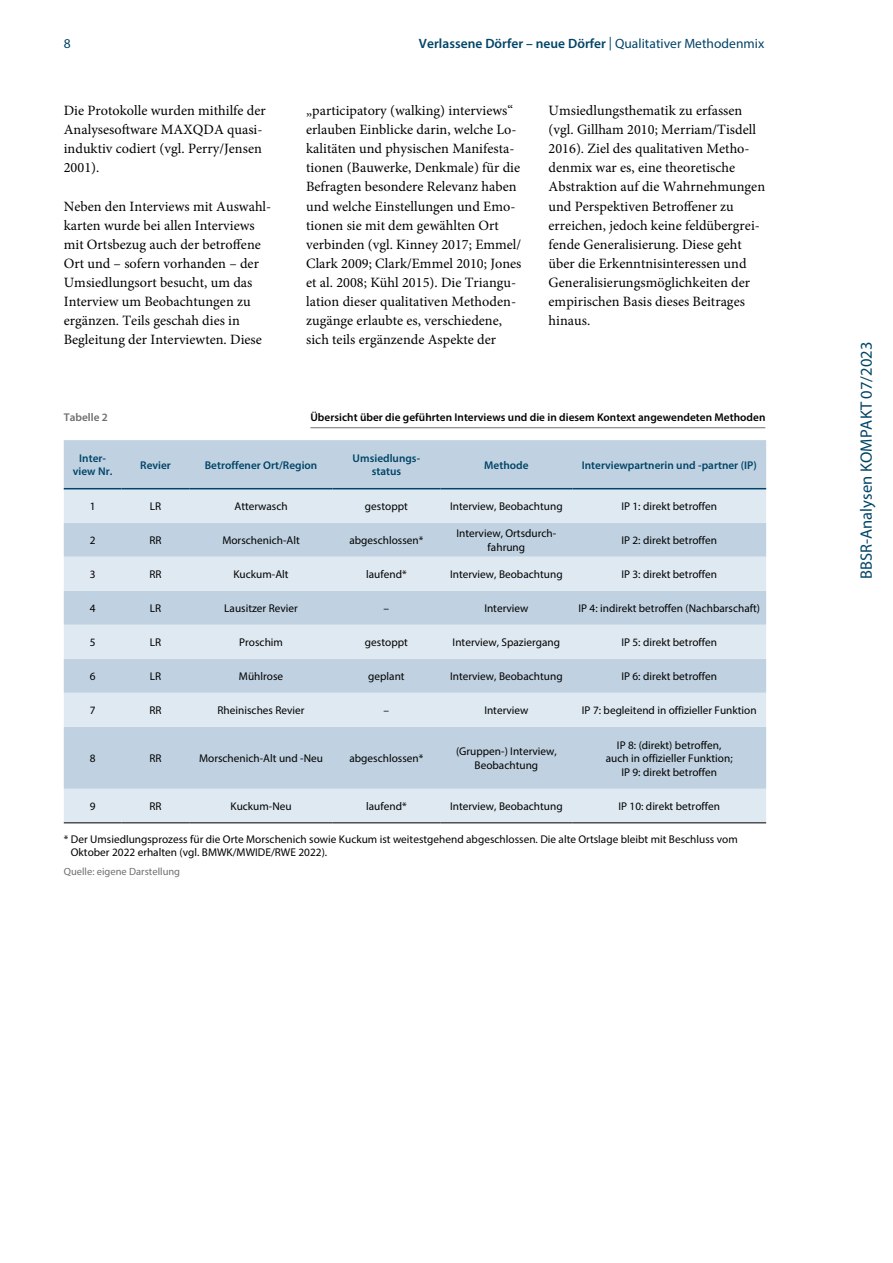
<style>
.page{position:relative;width:893px;height:1263px;background:#fff}
.page>*{position:absolute;margin:0;border:0;box-sizing:border-box;transform-origin:0 0}
.t1{font:16.5px "Myriad Pro";letter-spacing:.005em;color:#004467}
.fliesstext_P{font:14.25px/19.2px "Minion Pro";color:#000}
.t2{font:600 13.5px "Myriad Pro";letter-spacing:.005em;color:#004467}
.t3{font:13.5px "Myriad Pro";color:#004467}
.tabellen_text_P{font:11.25px/13.5px "Myriad Pro";color:#000;text-align:center}
.tabellen_ueberschrift_P{font:600 11.25px/13.5px "Myriad Pro";color:#004467;text-align:center}
.t4{font:600 11.25px "Myriad Pro";letter-spacing:.005em;color:#000}
.t5{font:600 11.25px "Myriad Pro";color:#706f6f}
.quelle_P{font:10.5px "Myriad Pro";color:#706f6f}
.s1{font-weight:400}
</style>
<div class="page">
<hr style="left:310px;top:427px;width:455px;height:1px;background:#706f6f">
<div style="left:64px;top:440px;width:702px;height:49px;background:#c0d2e1"></div>
<svg style="left:64px;top:489px;width:702px;height:334px;fill:#dfe9f1"></svg>
<hr style="left:64px;top:488px;width:57px;height:1px;background:#004467">
<hr style="left:122px;top:488px;width:68px;height:1px;background:#004467">
<hr style="left:190px;top:488px;width:142px;height:1px;background:#004467">
<hr style="left:332px;top:488px;width:108px;height:1px;background:#004467">
<hr style="left:440px;top:488px;width:132px;height:1px;background:#004467">
<hr style="left:572px;top:488px;width:194px;height:1px;background:#004467">
<hr style="left:64px;top:822px;width:57px;height:1px;background:#000">
<hr style="left:122px;top:822px;width:68px;height:1px;background:#000">
<hr style="left:190px;top:822px;width:142px;height:1px;background:#000">
<hr style="left:332px;top:822px;width:108px;height:1px;background:#000">
<hr style="left:440px;top:822px;width:132px;height:1px;background:#000">
<hr style="left:572px;top:822px;width:194px;height:1px;background:#000">
<p class="t3" style="left:64px;top:36px;width:8px">8</p>
<p class="t2" style="left:419px;top:35px;width:347px">Verlassene Dörfer – neue Dörfer <span class="s1">| Qualitativer Methodenmix</span></p>
<p class="fliesstext_P" style="left:64px;top:101px;width:204px">Die Protokolle wurden mithilfe der<br>Analysesoftware MAXQDA quasi&shy;induktiv codiert (vgl. Perry/Jensen<br>2001).</p>
<p class="fliesstext_P" style="left:64px;top:196px;width:209px">Neben den Interviews mit Auswahl&shy;karten wurde bei allen Interviews mit Ortsbezug auch der betroffene Ort und – sofern vorhanden – der Umsiedlungsort besucht, um das Interview um Beobachtungen zu ergänzen. Teils geschah dies in Begleitung der Interviewten. Diese</p>
<p class="fliesstext_P" style="left:306px;top:101px;width:217px">„participatory (walking) interviews“ erlauben Einblicke darin, welche Lo&shy;kalitäten und physischen Manifesta&shy;tionen (Bauwerke, Denkmale) für die Befragten besondere Relevanz haben und welche Einstellungen und Emo&shy;tionen sie mit dem gewählten Ort verbinden (vgl. Kinney 2017; Emmel/ Clark 2009; Clark/Emmel 2010; Jones et al. 2008; Kühl 2015). Die Triangu&shy;lation dieser qualitativen Methoden&shy;zugänge erlaubte es, verschiedene, sich teils ergänzende Aspekte der</p>
<p class="fliesstext_P" style="left:549px;top:101px;width:218px">Umsiedlungsthematik zu erfassen (vgl. Gillham 2010; Merriam/Tisdell 2016). Ziel des qualitativen Metho&shy;denmix war es, eine theoretische Abstraktion auf die Wahrnehmungen und Perspektiven Betroffener zu erreichen, jedoch keine feldübergrei&shy;fende Generalisierung. Diese geht über die Erkenntnisinteressen und Generalisierungsmöglichkeiten der empirischen Basis dieses Beitrages hinaus.</p>
<p class="t5" style="left:64px;top:410px;width:46px">Tabelle 2</p>
<p class="t4" style="left:310px;top:410px;width:456px">Übersicht über die geführten Interviews und die in diesem Kontext angewendeten Methoden</p>
<p class="tabellen_ueberschrift_P" style="left:73px;top:451px;width:41px">Inter&shy;view Nr.</p>
<p class="tabellen_ueberschrift_P" style="left:140px;top:458px;width:32px">Revier</p>
<p class="tabellen_ueberschrift_P" style="left:205px;top:458px;width:114px">Betroffener Ort/Region</p>
<p class="tabellen_ueberschrift_P" style="left:353px;top:451px;width:69px">Umsiedlungs&shy;status</p>
<p class="tabellen_ueberschrift_P" style="left:484px;top:458px;width:46px">Methode</p>
<p class="tabellen_ueberschrift_P" style="left:582px;top:458px;width:177px">Interviewpartnerin und -partner (IP)</p>
<p class="tabellen_text_P" style="left:90px;top:499px;width:7px">1</p>
<p class="tabellen_text_P" style="left:150px;top:499px;width:13px">LR</p>
<p class="tabellen_text_P" style="left:234px;top:499px;width:55px">Atterwasch</p>
<p class="tabellen_text_P" style="left:365px;top:499px;width:44px">gestoppt</p>
<p class="tabellen_text_P" style="left:450px;top:499px;width:114px">Interview, Beobachtung</p>
<p class="tabellen_text_P" style="left:621px;top:499px;width:97px">IP 1: direkt betroffen</p>
<p class="tabellen_text_P" style="left:90px;top:533px;width:7px">2</p>
<p class="tabellen_text_P" style="left:150px;top:533px;width:14px">RR</p>
<p class="tabellen_text_P" style="left:222px;top:533px;width:79px">Morschenich-Alt</p>
<p class="tabellen_text_P" style="left:349px;top:533px;width:76px">abgeschlossen*</p>
<p class="tabellen_text_P" style="left:457px;top:526px;width:101px">Interview, Ortsdurch&shy;fahrung</p>
<p class="tabellen_text_P" style="left:621px;top:533px;width:97px">IP 2: direkt betroffen</p>
<p class="tabellen_text_P" style="left:90px;top:567px;width:7px">3</p>
<p class="tabellen_text_P" style="left:150px;top:567px;width:14px">RR</p>
<p class="tabellen_text_P" style="left:234px;top:567px;width:57px">Kuckum-Alt</p>
<p class="tabellen_text_P" style="left:366px;top:567px;width:42px">laufend*</p>
<p class="tabellen_text_P" style="left:450px;top:567px;width:114px">Interview, Beobachtung</p>
<p class="tabellen_text_P" style="left:621px;top:567px;width:97px">IP 3: direkt betroffen</p>
<p class="tabellen_text_P" style="left:90px;top:601px;width:7px">4</p>
<p class="tabellen_text_P" style="left:150px;top:601px;width:13px">LR</p>
<p class="tabellen_text_P" style="left:224px;top:601px;width:75px">Lausitzer Revier</p>
<p class="tabellen_text_P" style="left:384px;top:601px;width:7px">–</p>
<p class="tabellen_text_P" style="left:484px;top:601px;width:46px">Interview</p>
<p class="tabellen_text_P" style="left:578px;top:601px;width:183px">IP 4: indirekt betroffen (Nachbarschaft)</p>
<p class="tabellen_text_P" style="left:90px;top:635px;width:7px">5</p>
<p class="tabellen_text_P" style="left:150px;top:635px;width:13px">LR</p>
<p class="tabellen_text_P" style="left:239px;top:635px;width:45px">Proschim</p>
<p class="tabellen_text_P" style="left:365px;top:635px;width:44px">gestoppt</p>
<p class="tabellen_text_P" style="left:453px;top:635px;width:109px">Interview, Spaziergang</p>
<p class="tabellen_text_P" style="left:621px;top:635px;width:97px">IP 5: direkt betroffen</p>
<p class="tabellen_text_P" style="left:90px;top:669px;width:7px">6</p>
<p class="tabellen_text_P" style="left:150px;top:669px;width:13px">LR</p>
<p class="tabellen_text_P" style="left:239px;top:669px;width:46px">Mühlrose</p>
<p class="tabellen_text_P" style="left:368px;top:669px;width:38px">geplant</p>
<p class="tabellen_text_P" style="left:450px;top:669px;width:114px">Interview, Beobachtung</p>
<p class="tabellen_text_P" style="left:621px;top:669px;width:97px">IP 6: direkt betroffen</p>
<p class="tabellen_text_P" style="left:90px;top:703px;width:7px">7</p>
<p class="tabellen_text_P" style="left:150px;top:703px;width:14px">RR</p>
<p class="tabellen_text_P" style="left:218px;top:703px;width:89px">Rheinisches Revier</p>
<p class="tabellen_text_P" style="left:384px;top:703px;width:7px">–</p>
<p class="tabellen_text_P" style="left:484px;top:703px;width:46px">Interview</p>
<p class="tabellen_text_P" style="left:582px;top:703px;width:176px">IP 7: begleitend in offizieller Funktion</p>
<p class="tabellen_text_P" style="left:90px;top:751px;width:7px">8</p>
<p class="tabellen_text_P" style="left:150px;top:751px;width:14px">RR</p>
<p class="tabellen_text_P" style="left:199px;top:751px;width:125px">Morschenich-Alt und -Neu</p>
<p class="tabellen_text_P" style="left:349px;top:751px;width:76px">abgeschlossen*</p>
<p class="tabellen_text_P" style="left:456px;top:745px;width:102px">(Gruppen-) Interview,<br>Beobachtung</p>
<p class="tabellen_text_P" style="left:606px;top:738px;width:128px">IP 8: (direkt) betroffen, auch in offizieller Funktion;<br>IP 9: direkt betroffen</p>
<p class="tabellen_text_P" style="left:90px;top:799px;width:7px">9</p>
<p class="tabellen_text_P" style="left:150px;top:799px;width:14px">RR</p>
<p class="tabellen_text_P" style="left:231px;top:799px;width:63px">Kuckum-Neu</p>
<p class="tabellen_text_P" style="left:366px;top:799px;width:42px">laufend*</p>
<p class="tabellen_text_P" style="left:450px;top:799px;width:114px">Interview, Beobachtung</p>
<p class="tabellen_text_P" style="left:618px;top:799px;width:103px">IP 10: direkt betroffen</p>
<p class="tabellen_text_P" style="left:71px;top:832px;width:668px;text-align:left;text-indent:-7px">* Der Umsiedlungsprozess für die Orte Morschenich sowie Kuckum ist weitestgehend abgeschlossen. Die alte Ortslage bleibt mit Beschluss vom<br>Oktober 2022 erhalten (vgl. BMWK/MWIDE/RWE 2022).</p>
<p class="quelle_P" style="left:64px;top:865px;width:118px">Quelle: eigene Darstellung</p>
<p class="t1" style="left:856px;top:579px;width:239px;rotate:-90deg">BBSR-Analysen KOMPAKT 07/2023</p>
</div>
